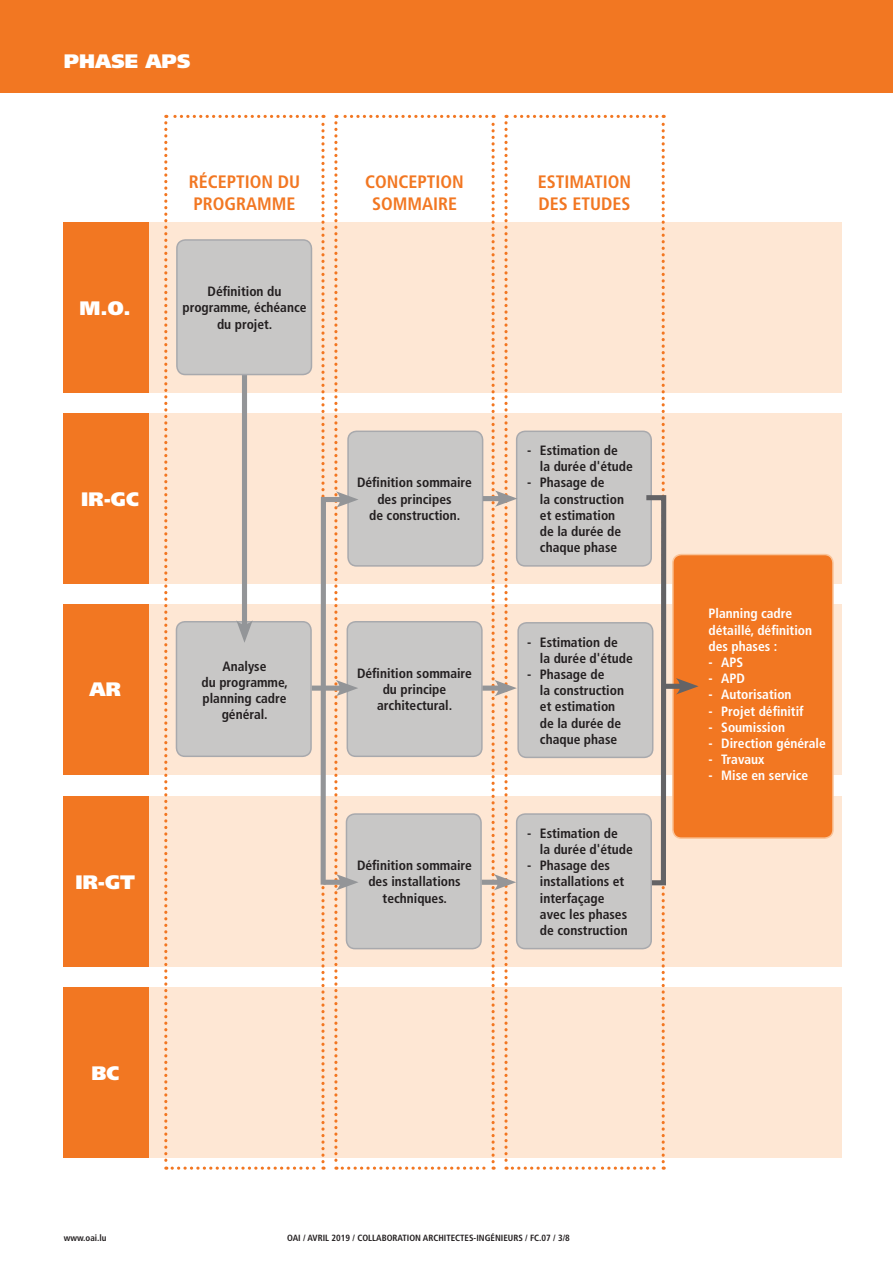
<style>
.page{position:relative;width:893px;height:1263px;background:#fff}
.page>*{position:absolute;margin:0;border:0;box-sizing:border-box;transform-origin:0 0}
.t1{font:900 19.5px "Frutiger LT Std";color:#fff}
.t2{font:700 condensed 18px/21.6px "Frutiger LT Std";color:#f27722}
.t3{font:700 condensed 13.5px/16.2px "Frutiger LT Std";color:#231f20}
.t4{font:700 condensed 13.5px/16.2px "Frutiger LT Std";color:#fff}
.t5{font:700 condensed 9px "Frutiger LT Std";color:#231f20}
</style>
<div class="page">
<div style="left:0;top:0;width:893px;height:92px;background:#f27722"></div>
<div style="left:64px;top:796px;width:778px;height:170px;background:#fee7d4"></div>
<div style="left:64px;top:605px;width:778px;height:170px;background:#fee7d4"></div>
<div style="left:64px;top:414px;width:778px;height:170px;background:#fee7d4"></div>
<div style="left:64px;top:605px;width:85px;height:170px;background:#f27722"></div>
<div style="left:64px;top:222px;width:778px;height:170px;background:#fee7d4"></div>
<div style="left:64px;top:222px;width:85px;height:170px;background:#f27722"></div>
<div style="left:64px;top:988px;width:778px;height:170px;background:#fee7d4"></div>
<div style="left:64px;top:414px;width:85px;height:170px;background:#f27722"></div>
<div style="left:64px;top:796px;width:85px;height:170px;background:#f27722"></div>
<div style="left:64px;top:988px;width:85px;height:170px;background:#f27722"></div>
<div style="left:673px;top:554px;width:160px;height:284px;background:#f27722;border-radius:9px"></div>
<div style="left:672px;top:554px;width:162px;height:285px;border:2px solid #fac499;border-radius:9px"></div>
<div style="left:663px;top:684px;width:22px;height:5px;background:#636366"></div>
<svg style="left:676px;top:678px;width:22px;height:16px"></svg>
<svg style="left:164px;top:115px;width:505px;height:1055px"></svg>
<h1 class="t1" style="left:64px;top:49px;width:128px">PHASE APS</h1>
<h2 class="t2" style="left:189px;top:171px;width:113px">RÉCEPTION DU<br>PROGRAMME</h2>
<h2 class="t2" style="left:365px;top:171px;width:100px;text-align:center">CONCEPTION<br>SOMMAIRE</h2>
<h2 class="t2" style="left:538px;top:171px;width:95px">ESTIMATION<br>DES ETUDES</h2>
<p class="t3" style="left:182px;top:283px;width:126px;text-align:center">Définition du programme, échéance du projet.</p>
<h1 class="t1" style="left:85px;top:296px;width:128px">PHASE APS</h1>
<h1 class="t1" style="left:80px;top:296px;width:53px">M.O.</h1>
<h1 class="t1" style="left:81px;top:487px;width:59px">IR-GC</h1>
<p class="t3" style="left:357px;top:475px;width:116px;text-align:center">Définition sommaire des principes<br>de construction.</p>
<h1 class="t1" style="left:90px;top:678px;width:33px">AR</h1>
<h1 class="t1" style="left:75px;top:870px;width:61px">IR-GT</h1>
<h1 class="t1" style="left:91px;top:1061px;width:29px">BC</h1>
<p class="t3" style="left:202px;top:658px;width:88px;text-align:center">Analyse<br>du programme, planning cadre général.</p>
<p class="t3" style="left:357px;top:665px;width:116px;text-align:center">Définition sommaire du principe architectural.</p>
<p class="t3" style="left:357px;top:857px;width:116px;text-align:center">Définition sommaire des installations techniques.</p>
<p class="t3" style="left:540px;top:442px;width:94px;text-indent:-13px">- Estimation de<br>la durée d'étude</p>
<p class="t3" style="left:540px;top:475px;width:86px;text-indent:-13px">- Phasage de<br>la construction et estimation de la durée de chaque phase</p>
<p class="t3" style="left:540px;top:634px;width:94px;text-indent:-13px">- Estimation de<br>la durée d'étude</p>
<p class="t3" style="left:540px;top:666px;width:86px;text-indent:-13px">- Phasage de<br>la construction et estimation de la durée de chaque phase</p>
<p class="t3" style="left:540px;top:825px;width:94px;text-indent:-13px">- Estimation de<br>la durée d'étude</p>
<p class="t3" style="left:540px;top:857px;width:89px;text-indent:-13px">- Phasage des installations et interfaçage avec les phases de construction</p>
<p class="t5" style="left:64px;top:1233px;width:44px">www.oai.lu</p>
<p class="t5" style="left:287px;top:1233px;width:284px">OAI / AVRIL 2019 / COLLABORATION ARCHITECTES-INGÉNIEURS / FC.07 / 3/8</p>
<p class="t4" style="left:708px;top:606px;width:105px">Planning cadre détaillé, définition des phases :</p>
<p class="t4" style="left:708px;top:654px;width:36px">- APS</p>
<p class="t4" style="left:708px;top:670px;width:38px">- APD</p>
<p class="t4" style="left:708px;top:687px;width:85px">- Autorisation</p>
<p class="t4" style="left:708px;top:703px;width:97px">- Projet définitif</p>
<p class="t4" style="left:708px;top:719px;width:78px">- Soumission</p>
<p class="t4" style="left:708px;top:735px;width:119px">- Direction générale</p>
<p class="t4" style="left:708px;top:751px;width:57px">- Travaux</p>
<p class="t4" style="left:708px;top:768px;width:101px">- Mise en service</p>
</div>
